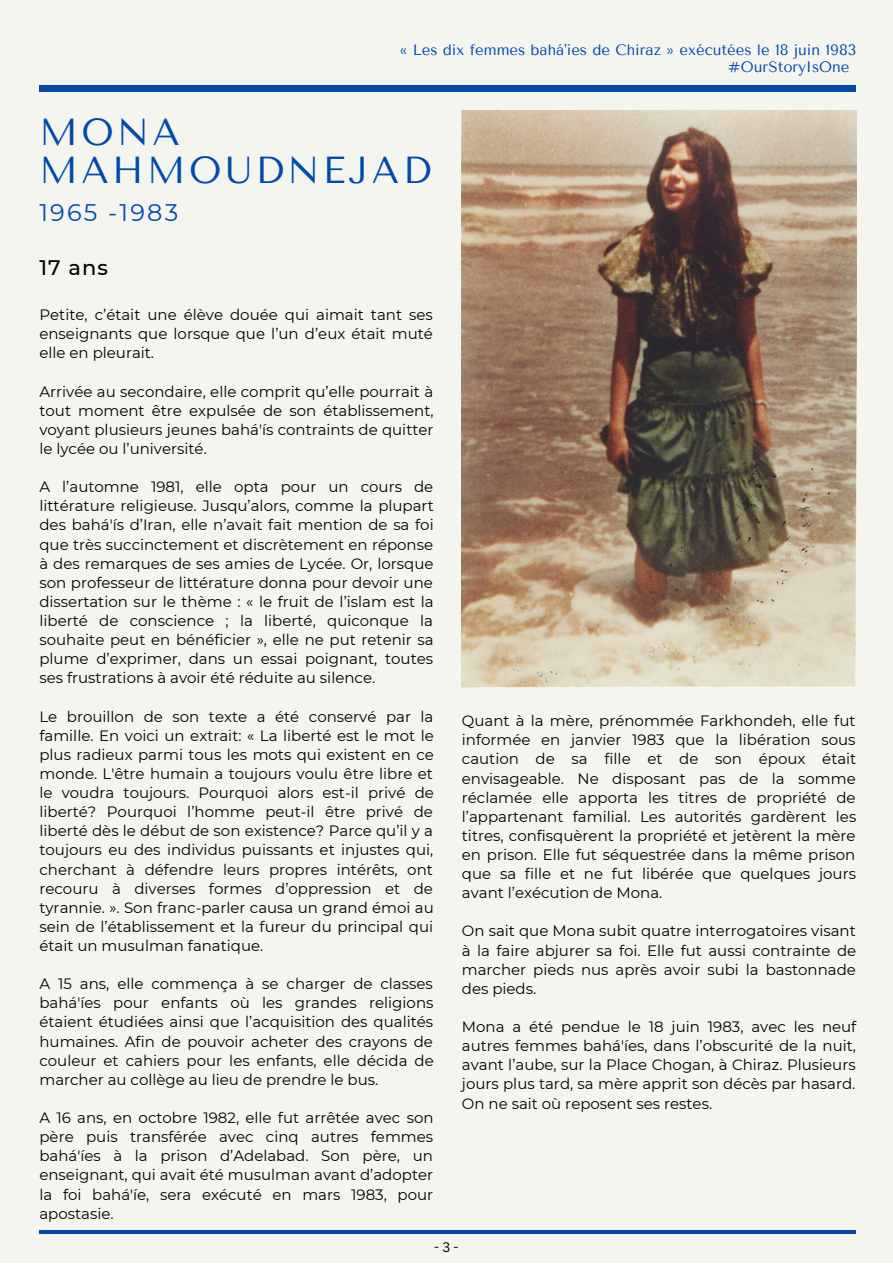
<style>
.page{position:relative;width:893px;height:1264px;background:#fff}
.page>*{position:absolute;margin:0;border:0;box-sizing:border-box;transform-origin:0 0}
.t1{font:37.5px/38.2px "Tenor Sans";letter-spacing:.09em;color:#004aad}
.t2{font:24px "Montserrat";letter-spacing:.09em;color:#004aad}
.t3{font:500 21px "Montserrat";color:#000}
.t4{font:15px/19px "Montserrat";color:#000;text-align:justify}
.t5{font:15px "Tenor Sans";color:#004aad}
.t6{font:13.5px "Canva Sans";color:#000}
</style>
<div class="page">
<div style="left:0;top:0;width:892px;height:1262px;background:#f5f5ef"></div>
<div style="left:39px;top:85px;width:816px;height:7px;background:#004aad"></div>
<hr style="left:39px;top:1230px;width:816px;height:3px;background:#004aad">
<img style="left:462px;top:110px;width:394px;height:577px">
<p class="t5" style="left:399px;top:41px;width:458px">« Les dix femmes bahá'íes de Chiraz » exécutées le 18 juin 1983</p>
<p class="t5" style="left:728px;top:58px;width:123px">#OurStoryIsOne</p>
<p class="t1" style="left:39px;top:113px;width:393px">MONA<br>MAHMOUDNEJAD</p>
<p class="t2" style="left:39px;top:198px;width:140px">1965 -1983</p>
<p class="t3" style="left:39px;top:254px;width:70px">17 ans</p>
<p class="t4" style="left:39px;top:305px;width:395px">Petite, c’était une élève douée qui aimait tant ses enseignants que lorsque que l’un d’eux était muté elle en pleurait.</p>
<p class="t4" style="left:39px;top:381px;width:395px">Arrivée au secondaire, elle comprit qu’elle pourrait à tout moment être expulsée de son établissement, voyant plusieurs jeunes bahá'ís contraints de quitter le lycée ou l’université.</p>
<p class="t4" style="left:39px;top:477px;width:396px">A l’automne 1981, elle opta pour un cours de littérature religieuse. Jusqu’alors, comme la plupart des bahá'ís d’Iran, elle n’avait fait mention de sa foi que très succinctement et discrètement en réponse à des remarques de ses amies de Lycée. Or, lorsque son professeur de littérature donna pour devoir une dissertation sur le thème : « le fruit de l’islam est la liberté de conscience ; la liberté, quiconque la souhaite peut en bénéficier », elle ne put retenir sa plume d’exprimer, dans un essai poignant, toutes ses frustrations à avoir été réduite au silence.</p>
<p class="t4" style="left:39px;top:706px;width:396px">Le brouillon de son texte a été conservé par la famille. En voici un extrait: « La liberté est le mot le plus radieux parmi tous les mots qui existent en ce monde. L'être humain a toujours voulu être libre et le voudra toujours. Pourquoi alors est-il privé de liberté? Pourquoi l’homme peut-il être privé de liberté dès le début de son existence? Parce qu’il y a toujours eu des individus puissants et injustes qui, cherchant à défendre leurs propres intérêts, ont recouru à diverses formes d’oppression et de tyrannie. ». Son franc-parler causa un grand émoi au sein de l’établissement et la fureur du principal qui était un musulman fanatique.</p>
<p class="t4" style="left:39px;top:974px;width:396px">A 15 ans, elle commença à se charger de classes bahá'íes pour enfants où les grandes religions étaient étudiées ainsi que l’acquisition des qualités humaines. Afin de pouvoir acheter des crayons de couleur et cahiers pour les enfants, elle décida de marcher au collège au lieu de prendre le bus.</p>
<p class="t4" style="left:39px;top:1108px;width:395px">A 16 ans, en octobre 1982, elle fut arrêtée avec son père puis transférée avec cinq autres femmes bahá'íes à la prison d’Adelabad. Son père, un enseignant, qui avait été musulman avant d’adopter la foi bahá'íe, sera exécuté en mars 1983, pour apostasie.</p>
<p class="t4" style="left:462px;top:711px;width:396px">Quant à la mère, prénommée Farkhondeh, elle fut informée en janvier 1983 que la libération sous caution de sa fille et de son époux était envisageable. Ne disposant pas de la somme réclamée elle apporta les titres de propriété de l’appartenant familial. Les autorités gardèrent les titres, confisquèrent la propriété et jetèrent la mère en prison. Elle fut séquestrée dans la même prison que sa fille et ne fut libérée que quelques jours avant l’exécution de Mona.</p>
<p class="t4" style="left:462px;top:921px;width:396px">On sait que Mona subit quatre interrogatoires visant à la faire abjurer sa foi. Elle fut aussi contrainte de marcher pieds nus après avoir subi la bastonnade des pieds.</p>
<p class="t4" style="left:462px;top:1017px;width:396px">Mona a été pendue le 18 juin 1983, avec les neuf autres femmes bahá'íes, dans l’obscurité de la nuit, avant l’aube, sur la Place Chogan, à Chiraz. Plusieurs jours plus tard, sa mère apprit son décès par hasard.<br>On ne sait où reposent ses restes.</p>
<p class="t6" style="left:434px;top:1237px;width:26px">- 3 -</p>
</div>
